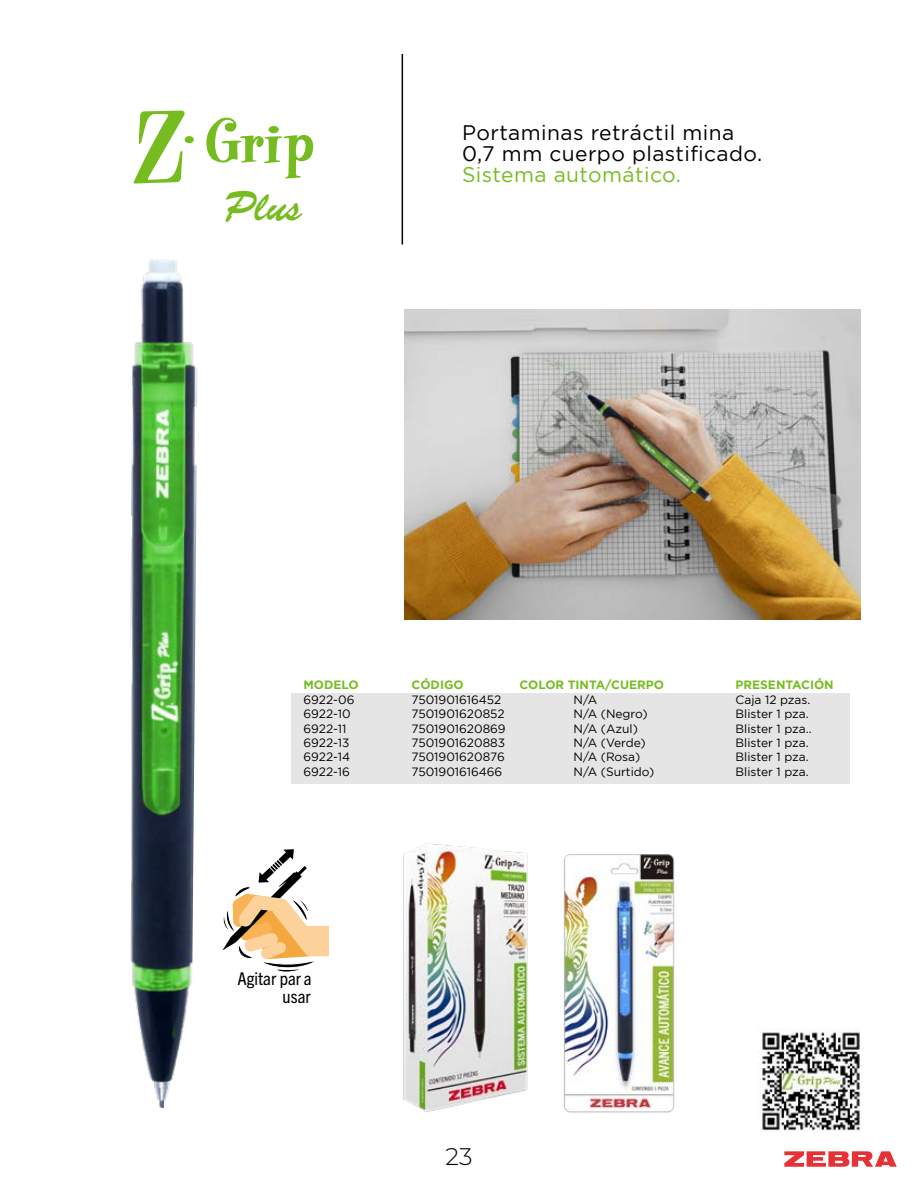
<style>
.page{position:relative;width:918px;height:1188px;background:#fff}
.page>*{position:absolute;margin:0;border:0;box-sizing:border-box;transform-origin:0 0}
.t1{font:41.7px "Brush Script Std";color:#76bc21}
.t2{font:300 24px "Montserrat";color:#000}
.t3{font:21px/21px "Homepage Baukasten";letter-spacing:.02em;color:#000}
.t4{font:21px "Homepage Baukasten";letter-spacing:.02em;color:#76bc21}
.t5{font:condensed 17.85px/17.9px "Trade Gothic Next";color:#000;text-align:right;scale:1.05 1}
.t6{font:12px "Homepage Baukasten";color:#000}
.t7{font:700 12px "Homepage Baukasten";color:#76bc21}
</style>
<div class="page">
<svg style="left:784px;top:1151px;width:113px;height:16px"></svg>
<hr style="left:402px;top:54px;width:1px;height:190px;background:#020203">
<div style="left:292px;top:693px;width:558px;height:91px;background:#e5e5e5"></div>
<img style="left:403px;top:843px;width:125px;height:269px">
<img style="left:563px;top:854px;width:112px;height:259px">
<img style="left:759px;top:1031px;width:103px;height:101px">
<img style="left:130px;top:259px;width:68px;height:849px">
<img style="left:405px;top:309px;width:456px;height:311px">
<svg style="left:133px;top:110px;width:53px;height:74px"></svg>
<div style="left:185px;top:136px;width:9px;height:7px;background:#76bc21;border-radius:50%"></div>
<svg style="left:206px;top:117px;width:107px;height:62px"></svg>
<svg style="left:222px;top:849px;width:107px;height:123px"></svg>
<h1 class="t1" style="left:224px;top:183px;width:80px">Plus</h1>
<h3 class="t3" style="left:462px;top:121px;width:302px">Portaminas retráctil mina<br>0,7 mm cuerpo plastificado.</h3>
<h3 class="t4" style="left:462px;top:163px;width:220px">Sistema automático.</h3>
<p class="t7" style="left:304px;top:678px;width:57px">MODELO</p>
<p class="t7" style="left:412px;top:678px;width:54px">CÓDIGO</p>
<p class="t7" style="left:520px;top:678px;width:146px">COLOR TINTA/CUERPO</p>
<p class="t7" style="left:736px;top:678px;width:100px">PRESENTACIÓN</p>
<p class="t6" style="left:304px;top:693px;width:52px">6922-06</p>
<p class="t6" style="left:412px;top:693px;width:91px">7501901616452</p>
<p class="t6" style="left:574px;top:693px;width:25px">N/A</p>
<p class="t6" style="left:736px;top:693px;width:76px">Caja 12 pzas.</p>
<p class="t6" style="left:304px;top:707px;width:49px">6922-10</p>
<p class="t6" style="left:412px;top:707px;width:95px">7501901620852</p>
<p class="t6" style="left:574px;top:707px;width:76px">N/A (Negro)</p>
<p class="t6" style="left:736px;top:707px;width:75px">Blister 1 pza.</p>
<p class="t6" style="left:304px;top:722px;width:44px">6922-11</p>
<p class="t6" style="left:412px;top:722px;width:96px">7501901620869</p>
<p class="t6" style="left:574px;top:722px;width:66px">N/A (Azul)</p>
<p class="t6" style="left:736px;top:722px;width:78px">Blister 1 pza..</p>
<p class="t6" style="left:304px;top:736px;width:47px">6922-13</p>
<p class="t6" style="left:412px;top:736px;width:95px">7501901620883</p>
<p class="t6" style="left:574px;top:736px;width:74px">N/A (Verde)</p>
<p class="t6" style="left:736px;top:736px;width:75px">Blister 1 pza.</p>
<p class="t6" style="left:304px;top:750px;width:48px">6922-14</p>
<p class="t6" style="left:412px;top:750px;width:95px">7501901620876</p>
<p class="t6" style="left:574px;top:750px;width:68px">N/A (Rosa)</p>
<p class="t6" style="left:736px;top:750px;width:75px">Blister 1 pza.</p>
<p class="t6" style="left:304px;top:765px;width:48px">6922-16</p>
<p class="t6" style="left:412px;top:765px;width:92px">7501901616466</p>
<p class="t6" style="left:574px;top:765px;width:82px">N/A (Surtido)</p>
<p class="t6" style="left:736px;top:765px;width:75px">Blister 1 pza.</p>
<h3 class="t5" style="left:237px;top:970px;width:72px">Agitar par a usar</h3>
<h2 class="t2" style="left:446px;top:1140px;width:28px">23</h2>
</div>
